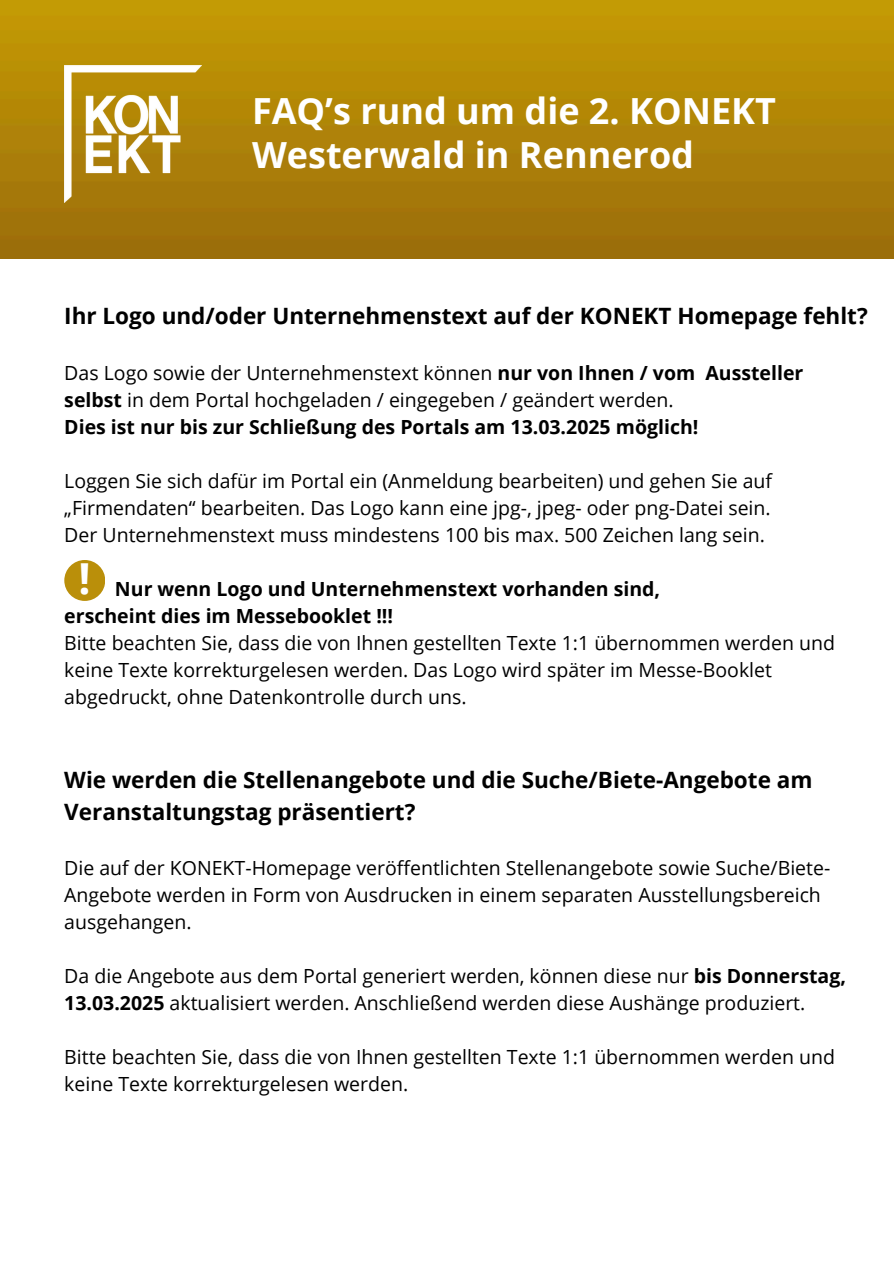
<style>
.page{position:relative;width:894px;height:1264px;background:#fff}
.page>*{position:absolute;margin:0;border:0;box-sizing:border-box;transform-origin:0 0}
.t1{font:700 42.75px "Open Sans";color:#fff}
.t2{font:700 36px/43.8px "Open Sans";color:#fff}
.t3{font:700 22.5px/31.5px "Open Sans";color:#000}
.t4{font:19.5px/27px "Open Sans";color:#000}
.t5{font:700 19.5px "Open Sans";color:#000}
.s1{font-weight:700}
</style>
<div class="page">
<img style="left:0;top:0;width:893px;height:258px">
<img style="left:64px;top:65px;width:138px;height:138px">
<div style="left:64px;top:560px;width:41px;height:41px;background:#ba8f0a;border-radius:50%"></div>
<p class="t2" style="left:252px;top:88px;width:525px">FAQ’s rund um die 2. KONEKT<br>Westerwald in Rennerod</p>
<h1 class="t3" style="left:64px;top:300px;width:804px">Ihr Logo und/oder Unternehmenstext auf der KONEKT Homepage fehlt?</h1>
<h2 class="t4" style="left:64px;top:358px;width:740px">Das Logo sowie der Unternehmenstext können <span class="s1">nur von Ihnen / vom Aussteller</span></h2>
<p class="t4" style="left:64px;top:385px;width:610px"><span class="s1">selbst</span> in dem Portal hochgeladen / eingegeben / geändert werden.</p>
<p class="t5" style="left:64px;top:413px;width:635px">Dies ist nur bis zur Schließung des Portals am 13.03.2025 möglich!</p>
<p class="t4" style="left:64px;top:466px;width:709px">Loggen Sie sich dafür im Portal ein (Anmeldung bearbeiten) und gehen Sie auf „Firmendaten“ bearbeiten. Das Logo kann eine jpg-, jpeg- oder png-Datei sein.</p>
<p class="t4" style="left:64px;top:520px;width:702px">Der Unternehmenstext muss mindestens 100 bis max. 500 Zeichen lang sein.</p>
<p class="t5" style="left:115px;top:575px;width:546px">Nur wenn Logo und Unternehmenstext vorhanden sind,</p>
<p class="t5" style="left:64px;top:602px;width:330px">erscheint dies im Messebooklet !!!</p>
<p class="t4" style="left:64px;top:628px;width:772px">Bitte beachten Sie, dass die von Ihnen gestellten Texte 1:1 übernommen werden und keine Texte korrekturgelesen werden. Das Logo wird später im Messe-Booklet</p>
<p class="t4" style="left:64px;top:682px;width:404px">abgedruckt, ohne Datenkontrolle durch uns.</p>
<p class="t1" style="left:79px;top:548px;width:14px">!</p>
<p class="t3" style="left:64px;top:763px;width:749px">Wie werden die Stellenangebote und die Suche/Biete-Angebote am<br>Veranstaltungstag präsentiert?</p>
<h2 class="t4" style="left:64px;top:853px;width:767px">Die auf der KONEKT-Homepage veröffentlichten Stellenangebote sowie Suche/Biete-<br>Angebote werden in Form von Ausdrucken in einem separaten Ausstellungsbereich ausgehangen.</h2>
<p class="t4" style="left:64px;top:961px;width:783px">Da die Angebote aus dem Portal generiert werden, können diese nur <span class="s1">bis Donnerstag,<br>13.03.2025</span> aktualisiert werden. Anschließend werden diese Aushänge produziert.</p>
<p class="t4" style="left:64px;top:1042px;width:772px">Bitte beachten Sie, dass die von Ihnen gestellten Texte 1:1 übernommen werden und keine Texte korrekturgelesen werden.</p>
</div>
